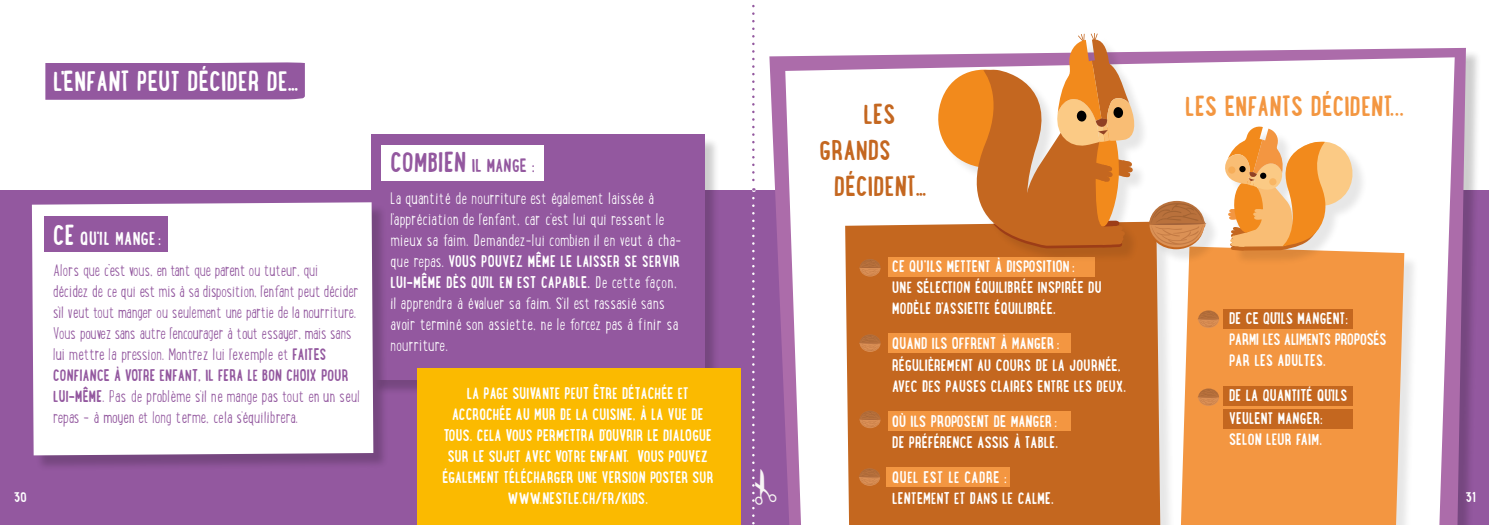
<style>
.page{position:relative;width:1489px;height:525px;background:#fff}
.page>*{position:absolute;margin:0;border:0;box-sizing:border-box;transform-origin:0 0}
.t1{font:700 30px "Lunch Box";letter-spacing:.01em;color:#fff}
.t2{font:700 30px "Lunch Box";letter-spacing:.01em;color:#f39641}
.t3{font:700 30px "Lunch Box";letter-spacing:.01em;color:#c46720}
.t4{font:700 20px "Lunch Box";color:#93589f}
.t5{font:700 20px "Lunch Box";letter-spacing:.03em;color:#fff}
.t6{font:700 17.5px/21px "Lunch Box";letter-spacing:.01em;color:#fff}
.t7{font:300 17.5px/21px "Lunch Box";color:#93589f}
.t8{font:300 17.5px/21px "Lunch Box";letter-spacing:.02em;color:#fff}
.t9{font:700 15px "Lunch Box";color:#fff}
.s1{font-size:30px}
.s2{font-weight:700}
</style>
<div class="page">
<div style="left:0;top:190px;width:1488px;height:334px;background:#93589f"></div>
<div style="left:771px;top:50px;width:710px;height:474px;background:#000;opacity:.2"></div>
<svg style="left:769px;top:48px;width:696px;height:476px;fill:#ac6caa"></svg>
<svg style="left:785px;top:57px;width:669px;height:467px;fill:#fff"></svg>
<div style="left:373px;top:136px;width:347px;height:259px;background:#000;opacity:.2"></div>
<div style="left:371px;top:135px;width:333px;height:245px;background:#93589f"></div>
<div style="left:34px;top:204px;width:355px;height:266px;background:#000;opacity:.2"></div>
<div style="left:32px;top:202px;width:341px;height:253px;background:#fff"></div>
<div style="left:417px;top:369px;width:323px;height:155px;background:#fbba00"></div>
<div style="left:847px;top:223px;width:329px;height:301px;background:#f3f3f3"></div>
<div style="left:845px;top:221px;width:315px;height:303px;background:#c4671f"></div>
<div style="left:1181px;top:249px;width:238px;height:275px;background:#000;opacity:.1"></div>
<div style="left:1180px;top:246px;width:224px;height:278px;background:#f39641"></div>
<div style="left:45px;top:62px;width:260px;height:38px;background:#93589f"></div>
<div style="left:45px;top:216px;width:123px;height:36px;background:#93589f"></div>
<div style="left:381px;top:145px;width:163px;height:36px;background:#fff"></div>
<div style="left:887px;top:257px;width:207px;height:19px;background:#f39641"></div>
<div style="left:887px;top:333px;width:183px;height:20px;background:#f39641"></div>
<div style="left:887px;top:410px;width:183px;height:20px;background:#f39641"></div>
<div style="left:886px;top:466px;width:124px;height:20px;background:#f39641"></div>
<div style="left:1223px;top:309px;width:129px;height:19px;background:#c4671f"></div>
<div style="left:1223px;top:386px;width:129px;height:19px;background:#c4671f"></div>
<div style="left:1223px;top:408px;width:129px;height:20px;background:#c4671f"></div>
<div style="left:940px;top:36px;width:427px;height:230px;background:#000;opacity:.1"></div>
<svg style="left:1148px;top:201px;width:58px;height:48px;background:#cd9062"></svg>
<svg style="left:931px;top:33px;width:206px;height:215px"></svg>
<svg style="left:1221px;top:125px;width:135px;height:126px"></svg>
<div style="left:1269px;top:178px;width:7px;height:7px;background:#f8b664;border-radius:50%"></div>
<div style="left:1228px;top:166px;width:7px;height:7px;background:#f6ad58;border-radius:50%"></div>
<svg style="left:1197px;top:310px;width:21px;height:18px"></svg>
<svg style="left:858px;top:259px;width:22px;height:17px"></svg>
<svg style="left:1197px;top:388px;width:21px;height:18px"></svg>
<svg style="left:858px;top:334px;width:22px;height:18px"></svg>
<svg style="left:858px;top:410px;width:22px;height:18px"></svg>
<svg style="left:858px;top:468px;width:22px;height:17px"></svg>
<svg style="left:752px;top:4px;width:2px;height:188px"></svg>
<svg style="left:751px;top:198px;width:25px;height:327px"></svg>
<h1 class="t1" style="left:53px;top:60px;width:246px">L'ENFANT PEUT DÉCIDER DE…</h1>
<h1 class="t2" style="left:1185px;top:86px;width:220px">LES ENFANTS DÉCIDENT...</h1>
<h1 class="t3" style="left:863px;top:94px;width:33px">LES</h1>
<h1 class="t3" style="left:819px;top:130px;width:73px">GRANDS</h1>
<h1 class="t3" style="left:834px;top:166px;width:93px">DÉCIDENT…</h1>
<p class="t4" style="left:390px;top:152px;width:146px"><span class="s1">COMBIEN</span> IL MANGE :</p>
<p class="t8" style="left:390px;top:188px;width:292px">La quantité de nourriture est également laissée à l'appréciation de l'enfant, car c'est lui qui ressent le mieux sa faim. Demandez-lui combien il en veut à cha&shy;que repas. <span class="s2">VOUS POUVEZ MÊME LE LAISSER SE SERVIR LUI-MÊME DÈS QU'IL EN EST CAPABLE.</span> De cette façon, il apprendra à évaluer sa faim. S'il est rassasié sans avoir terminé son assiette, ne le forcez pas à finir sa nourriture.</p>
<p class="t6" style="left:442px;top:382px;width:272px;text-align:center">LA PAGE SUIVANTE PEUT ÊTRE DÉTACHÉE ET ACCROCHÉE AU MUR DE LA CUISINE, À LA VUE DE TOUS. CELA VOUS PERMETTRA D’OUVRIR LE DIALOGUE SUR LE SUJET AVEC VOTRE ENFANT. VOUS POUVEZ ÉGALEMENT TÉLÉCHARGER UNE VERSION POSTER SUR WWW.NESTLE.CH/FR/KIDS.</p>
<p class="t5" style="left:53px;top:224px;width:110px"><span class="s1">CE</span> QU'IL MANGE:</p>
<p class="t7" style="left:53px;top:260px;width:308px">Alors que c’est vous, en tant que parent ou tuteur, qui<br>décidez de ce qui est mis à sa disposition, l'enfant peut décider s'il veut tout manger ou seulement une partie de la nourriture.<br>Vous pouvez sans autre l’encourager à tout essayer, mais sans lui mettre la pression. Montrez lui l'exemple et <span class="s2">FAITES CONFIANCE À VOTRE ENFANT, IL FERA LE BON CHOIX POUR LUI-MÊME</span>. Pas de problème s'il ne mange pas tout en un seul repas - à moyen et long terme, cela s'équilibrera.</p>
<p class="t6" style="left:892px;top:255px;width:211px">CE QU'ILS METTENT À DISPOSITION:<br>UNE SÉLECTION ÉQUILIBRÉE INSPIRÉE DU<br>MODÈLE D'ASSIETTE ÉQUILIBRÉE.</p>
<p class="t6" style="left:892px;top:332px;width:235px">QUAND ILS OFFRENT À MANGER :<br>RÉGULIÈREMENT AU COURS DE LA JOURNÉE,<br>AVEC DES PAUSES CLAIRES ENTRE LES DEUX.</p>
<p class="t6" style="left:892px;top:409px;width:167px">OÙ ILS PROPOSENT DE MANGER:<br>DE PRÉFÉRENCE ASSIS À TABLE.</p>
<p class="t6" style="left:892px;top:466px;width:163px">QUEL EST LE CADRE :<br>LENTEMENT ET DANS LE CALME.</p>
<p class="t6" style="left:1228px;top:307px;width:159px">DE CE QU'ILS MANGENT:<br>PARMI LES ALIMENTS PROPOSÉS<br>PAR LES ADULTES.</p>
<p class="t6" style="left:1228px;top:383px;width:120px;line-height:22.8px">DE LA QUANTITÉ QU'ILS<br>VEULENT MANGER:</p>
<p class="t6" style="left:1228px;top:428px;width:95px">SELON LEUR FAIM.</p>
<p class="t9" style="left:14px;top:486px;width:14px">30</p>
<p class="t9" style="left:1465px;top:486px;width:11px">31</p>
</div>
